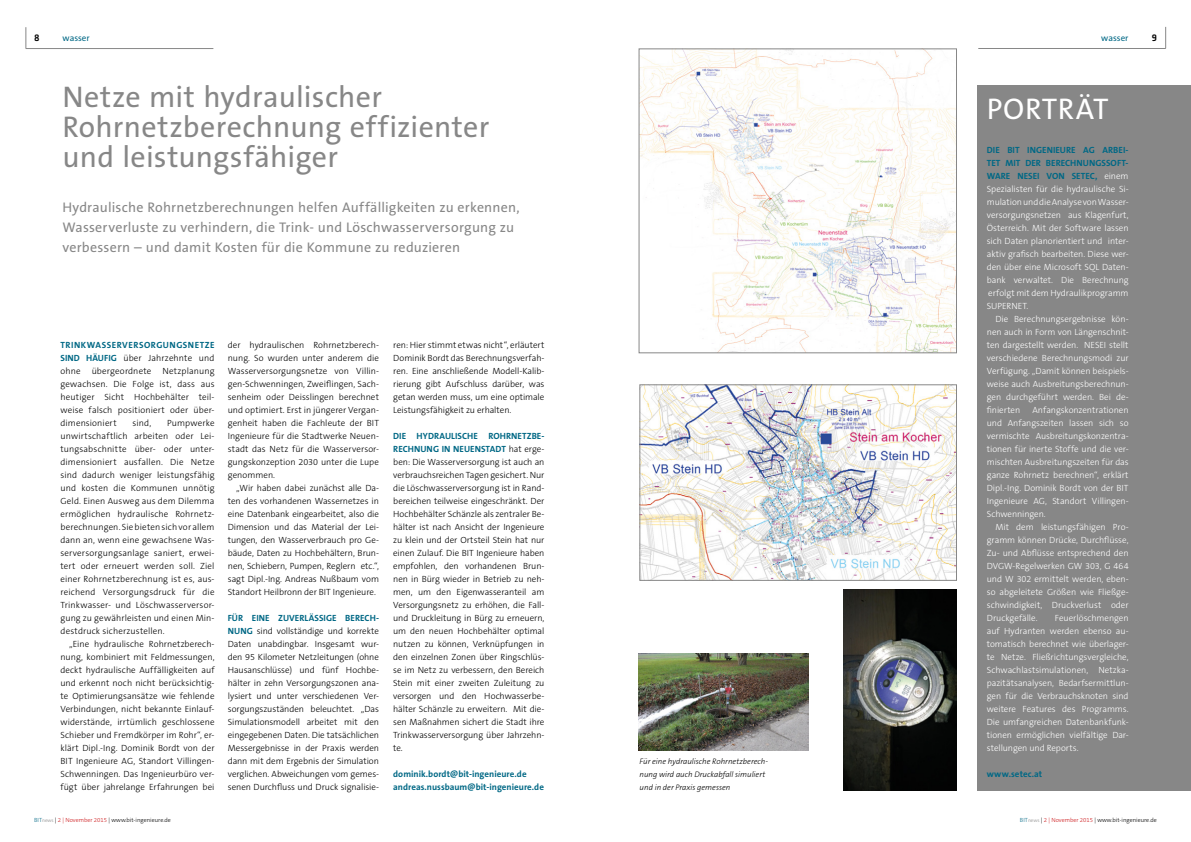
<style>
.page{position:relative;width:1191px;height:842px;background:#fff}
.page>*{position:absolute;margin:0;border:0;box-sizing:border-box;transform-origin:0 0}
.t1{font:30px/30px "The Sans B5 Plain";letter-spacing:.01em;color:#878787}
.t2{font:30px "The Sans B5 Plain";letter-spacing:.02em;color:#fff}
.t3{font:14px/20px "The Sans B5 Plain";letter-spacing:.015em;color:#878787}
.t4{font:500 10px "Klavika";color:#000}
.t5{font:300 9px/13px "The Sans B3";color:#000;text-align:justify}
.t6{font:300 9px/13px "The Sans B3";letter-spacing:-.005em;color:#fff;text-align:justify}
.t7{font:700 9px/13px "The Sans B7";letter-spacing:.005em;color:#006885}
.t8{font:700 9px "The Sans B7";letter-spacing:.055em;color:#006885}
.t9{font:9px "The Sans B5 Plain";color:#006885}
.t10{font:italic 300 8px/13px "The Sans B3";color:#000}
.t11{font:300 6px "The Sans B3";color:#000}
.s1{font-family:"The Sans B7";font-weight:700;color:#006885}
.s2{font-family:"The Sans B3";font-weight:300;color:#000}
.s3{font-family:"The Sans B3";font-weight:300;color:#fff}
.s4{color:#006885}
.s5{font-size:5px;color:#878787}
.s6{color:#cd171a}
</style>
<div class="page">
<hr style="left:26px;top:48px;width:187px;height:1px;background:#878787">
<svg style="left:26px;top:27px;width:1px;height:21px"></svg>
<hr style="left:978px;top:48px;width:187px;height:1px;background:#878787">
<svg style="left:1165px;top:27px;width:1px;height:21px"></svg>
<div style="left:977px;top:85px;width:214px;height:706px;background:#878787"></div>
<img style="left:639px;top:654px;width:170px;height:96px">
<img style="left:843px;top:589px;width:113px;height:202px">
<img style="left:641px;top:387px;width:313px;height:192px">
<div style="left:639px;top:385px;width:317px;height:196px;border:1px solid #878787"></div>
<img style="left:641px;top:51px;width:313px;height:300px">
<div style="left:639px;top:49px;width:317px;height:304px;border:1px solid #878787"></div>
<p class="t4" style="left:34px;top:32px;width:7px">8</p>
<p class="t4" style="left:1151px;top:32px;width:7px">9</p>
<p class="t9" style="left:63px;top:33px;width:29px">wasser</p>
<p class="t9" style="left:1101px;top:33px;width:29px">wasser</p>
<h1 class="t1" style="left:62px;top:83px;width:428px">Netze mit hydraulischer<br>Rohrnetzberechnung effizienter und leistungsfähiger</h1>
<h2 class="t3" style="left:62px;top:198px;width:459px">Hydraulische Rohrnetzberechnungen helfen Auffälligkeiten zu erkennen,<br>Wasserverluste zu verhindern, die Trink- und Löschwasserversorgung zu verbessern – und damit Kosten für die Kommune zu reduzieren</h2>
<p class="t8" style="left:60px;top:340px;width:155px">TRINKWASSERVERSORGUNGSNETZE</p>
<p class="t5" style="left:60px;top:352px;width:156px"><span class="s1">SIND HÄUFIG</span> über Jahrzehnte und ohne übergeordnete Netzplanung gewachsen. Die Folge ist, dass aus heutiger Sicht Hochbehälter teil&shy;weise falsch positioniert oder über&shy;dimensioniert</p>
<p class="t5" style="left:60px;top:417px;width:156px;text-indent:107px">Pumpwerke unwirtschaftlich arbeiten oder Lei&shy;tungsabschnitte über- oder unter&shy;dimensioniert ausfallen. Die Netze sind dadurch weniger leistungsfähig und kosten die Kommunen unnötig Geld. Einen Ausweg aus dem Dilemma ermöglichen hydraulische Rohrnetz&shy;berechnungen. Sie bieten sich vor allem dann an, wenn eine gewachsene Was&shy;serversorgungsanlage saniert, erwei&shy;tert oder erneuert werden soll. Ziel einer Rohrnetzberechnung ist es, aus&shy;reichend Versorgungsdruck für die Trinkwasser- und Löschwasserversor&shy;gung zu gewährleisten und einen Min&shy;destdruck sicherzustellen.</p>
<p class="t5" style="left:60px;top:638px;width:156px;text-indent:9px">„Eine hydraulische Rohrnetzberech&shy;nung, kombiniert mit Feldmessungen, deckt hydraulische Auffälligkeiten auf und erkennt noch nicht berücksichtig&shy;te Optimierungsansätze wie fehlende Verbindungen, nicht bekannte Einlauf&shy;widerstände, irrtümlich geschlossene Schieber und Fremdkörper im Rohr“, er&shy;klärt Dipl.-Ing. Dominik Bordt von der BIT Ingenieure AG, Standort Villingen-Schwenningen. Das Ingenieurbüro ver&shy;fügt über jahrelange Erfahrungen bei</p>
<p class="t5" style="left:133px;top:417px;width:20px">sind,</p>
<p class="t5" style="left:228px;top:339px;width:153px">der hydraulischen Rohrnetzberech&shy;nung. So wurden unter anderem die Wasserversorgungsnetze von Villin&shy;gen-Schwenningen, Zweiflingen, Sach&shy;senheim oder Deisslingen berechnet und optimiert. Erst in jüngerer Vergan&shy;genheit haben die Fachleute der BIT Ingenieure für die Stadtwerke Neuen&shy;stadt das Netz für die Wasserversor&shy;gungskonzeption 2030 unter die Lupe genommen.</p>
<p class="t5" style="left:228px;top:482px;width:153px;text-indent:9px">„Wir haben dabei zunächst alle Da&shy;ten des vorhandenen Wassernetzes in eine Datenbank eingearbeitet, also die Dimension und das Material der Lei&shy;tungen, den Wasserverbrauch pro Ge&shy;bäude, Daten zu Hochbehältern, Brun&shy;nen, Schiebern, Pumpen, Reglern etc.“, sagt Dipl.-Ing. Andreas Nußbaum vom Standort Heilbronn der BIT Ingenieure.</p>
<p class="t7" style="left:228px;top:612px;width:153px">FÜR EINE ZUVERLÄSSIGE BERECH-</p>
<p class="t5" style="left:228px;top:625px;width:153px"><span class="s1">NUNG</span> sind vollständige und korrekte Daten unabdingbar. Insgesamt wur&shy;den 95 Kilometer Netzleitungen (ohne Hausanschlüsse) und fünf Hochbe&shy;hälter in zehn Versorgungszonen ana&shy;lysiert und unter verschiedenen Ver&shy;sorgungszuständen beleuchtet. „Das Simulationsmodell arbeitet mit den eingegebenen Daten. Die tatsächlichen Messergebnisse in der Praxis werden dann mit dem Ergebnis der Simulation verglichen. Abweichungen vom gemes&shy;senen Durchfluss und Druck signalisie-</p>
<p class="t5" style="left:393px;top:339px;width:153px">ren: Hier stimmt etwas nicht“, erläutert Dominik Bordt das Berechnungsverfah&shy;ren. Eine anschließende Modell-Kalib&shy;rierung gibt Aufschluss darüber, was getan werden muss, um eine optimale Leistungsfähigkeit zu erhalten.</p>
<p class="t7" style="left:393px;top:430px;width:153px">DIE HYDRAULISCHE ROHRNETZBE-<br>RECHNUNG IN NEUENSTADT <span class="s2">hat erge-</span></p>
<p class="t5" style="left:393px;top:456px;width:153px">ben: Die Wasserversorgung ist auch an verbrauchsreichen Tagen gesichert. Nur die Löschwasserversorgung ist in Rand&shy;bereichen teilweise eingeschränkt. Der Hochbehälter Schänzle als zentraler Be&shy;hälter ist nach Ansicht der Ingenieure zu klein und der Ortsteil Stein hat nur einen Zulauf. Die BIT Ingenieure haben empfohlen, den vorhandenen Brun&shy;nen in Bürg wieder in Betrieb zu neh&shy;men, um den Eigenwasseranteil am Versorgungsnetz zu erhöhen, die Fall&shy;und Druckleitung in Bürg zu erneuern, um den neuen Hochbehälter optimal nutzen zu können, Verknüpfungen in den einzelnen Zonen über Ringschlüs&shy;se im Netz zu verbessern, den Bereich Stein mit einer zweiten Zuleitung zu versorgen und den Hochwasserbe&shy;hälter Schänzle zu erweitern. Mit die&shy;sen Maßnahmen sichert die Stadt ihre Trinkwasserversorgung über Jahrzehn&shy;te.</p>
<p class="t7" style="left:393px;top:767px;width:152px">dominik.bordt@bit-ingenieure.de andreas.nussbaum@bit-ingenieure.de</p>
<p class="t10" style="left:639px;top:755px;width:130px">Für eine hydraulische Rohrnetzberech&shy;nung wird auch Druckabfall simuliert und in der Praxis gemessen</p>
<h1 class="t2" style="left:986px;top:92px;width:123px">PORTRÄT</h1>
<p class="t7" style="left:986px;top:143px;width:143px;text-align:justify">DIE BIT INGENIEURE AG ARBEI-TET MIT DER BERECHNUNGSSOFT-WARE NESEI VON SETEC, <span class="s3">einem</span></p>
<p class="t6" style="left:986px;top:182px;width:143px">Spezialisten für die hydraulische Si&shy;mulation und die Analyse von Wasser&shy;versorgungsnetzen aus Klagenfurt, Österreich. Mit der Software lassen sich Daten planorientiert und inter&shy;aktiv grafisch bearbeiten. Diese wer&shy;den über eine Microsoft SQL Daten&shy;bank verwaltet. Die Berechnung erfolgt mit dem Hydraulikprogramm SUPERNET.</p>
<p class="t6" style="left:986px;top:312px;width:143px;text-indent:9px">Die Berechnungsergebnisse kön&shy;nen auch in Form von Längenschnit&shy;ten dargestellt werden. NESEI stellt verschiedene Berechnungsmodi zur Verfügung. „Damit können beispiels&shy;weise auch Ausbreitungsberechnun&shy;gen durchgeführt werden. Bei de&shy;finierten</p>
<p class="t6" style="left:986px;top:403px;width:143px;text-indent:46px">Anfangskonzentrationen und Anfangszeiten lassen sich so vermischte Ausbreitungskonzentra&shy;tionen für inerte Stoffe und die ver&shy;mischten Ausbreitungszeiten für das ganze Rohrnetz berechnen“, erklärt Dipl.-Ing. Dominik Bordt von der BIT Ingenieure AG, Standort Villingen-Schwenningen.</p>
<p class="t6" style="left:986px;top:520px;width:143px;text-indent:9px">Mit dem leistungsfähigen Pro&shy;gramm können Drücke, Durchflüsse, Zu- und Abflüsse entsprechend den DVGW-Regelwerken GW 303, G 464 und W 302 ermittelt werden, eben&shy;so abgeleitete Größen wie Fließge&shy;schwindigkeit, Druckverlust oder Druckgefälle.</p>
<p class="t6" style="left:986px;top:611px;width:143px;text-indent:68px">Feuerlöschmengen auf Hydranten werden ebenso au&shy;tomatisch berechnet wie überlager&shy;te Netze. Fließrichtungsvergleiche, Schwachlastsimulationen, Netzka&shy;pazitätsanalysen, Bedarfsermittlun&shy;gen für die Verbrauchsknoten sind weitere Features des Programms.<br>Die umfangreichen Datenbankfunk&shy;tionen ermöglichen vielfältige Dar&shy;stellungen und Reports.</p>
<p class="t7" style="left:986px;top:767px;width:57px">www.setec.at</p>
<p class="t11" style="left:34px;top:817px;width:138px"><span class="s4">BIT</span><span class="s5">news</span> | <span class="s6">2 | November 2015</span> | www.bit-ingenieure.de</p>
<p class="t11" style="left:1020px;top:817px;width:138px"><span class="s4">BIT</span><span class="s5">news</span> | <span class="s6">2 | November 2015</span> | www.bit-ingenieure.de</p>
</div>
